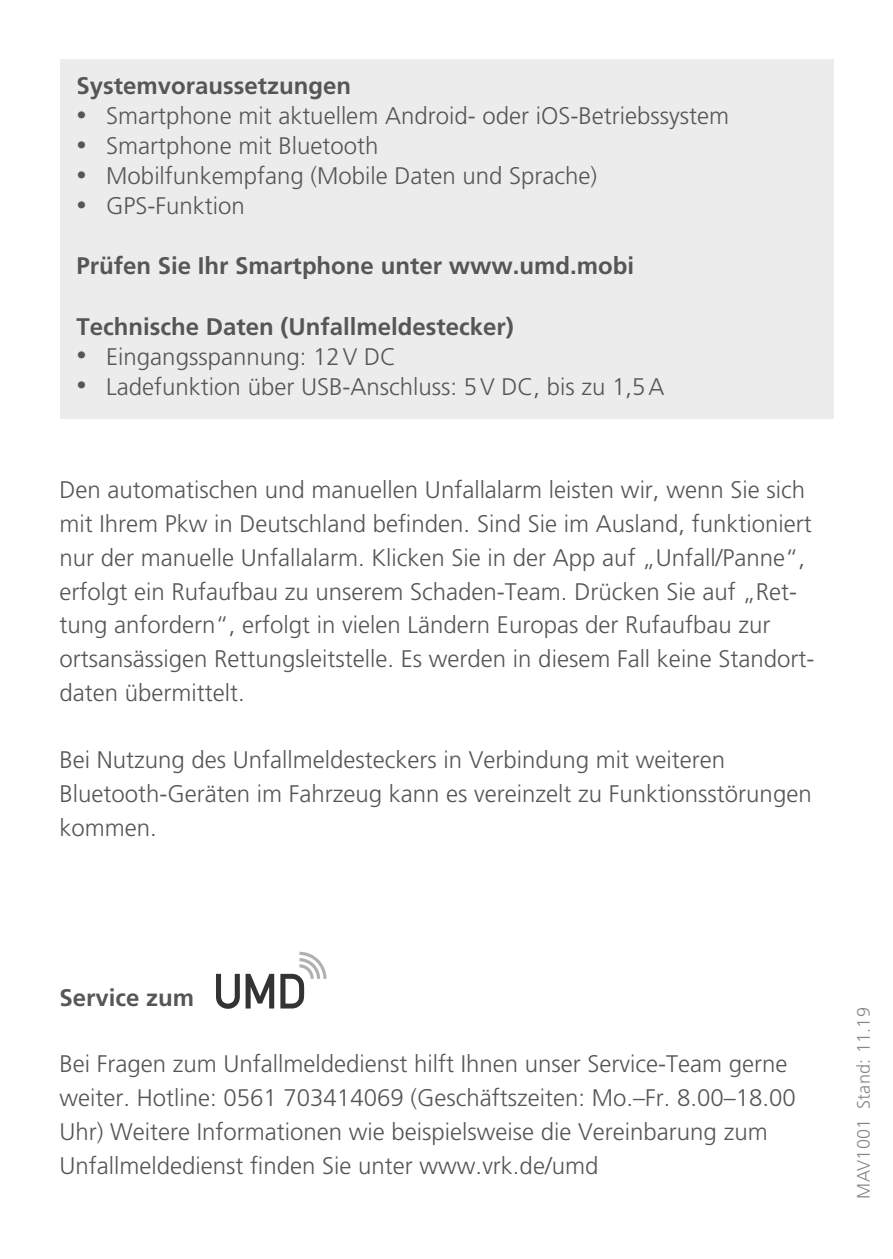
<style>
.page{position:relative;width:893px;height:1259px;background:#fff}
.page>*{position:absolute;margin:0;border:0;box-sizing:border-box;transform-origin:0 0}
.t1{font:300 24px/33.6px "Frutiger LT Std";color:#565656}
.t2{font:700 24px "Frutiger LT Std";color:#565656}
.t3{font:300 18px "Frutiger LT Std";letter-spacing:.015em;color:#878786}
.s1{font-size:20.4px}
</style>
<div class="page">
<div style="left:60px;top:59px;width:773px;height:360px;background:#ececed"></div>
<svg style="left:216px;top:974px;width:24px;height:34px"></svg>
<svg style="left:246px;top:974px;width:28px;height:34px"></svg>
<svg style="left:280px;top:951px;width:47px;height:57px"></svg>
<p class="t2" style="left:77px;top:72px;width:276px">Systemvoraussetzungen</p>
<p class="t1" style="left:77px;top:100px;width:654px"><span class="s1">•</span> Smartphone mit aktuellem Android- oder iOS-Betriebssystem</p>
<p class="t1" style="left:77px;top:130px;width:303px"><span class="s1">•</span> Smartphone mit Bluetooth</p>
<p class="t1" style="left:77px;top:160px;width:522px"><span class="s1">•</span> Mobilfunkempfang (Mobile Daten und Sprache)</p>
<p class="t1" style="left:77px;top:190px;width:170px"><span class="s1">•</span> GPS-Funktion</p>
<p class="t2" style="left:77px;top:252px;width:559px">Prüfen Sie Ihr Smartphone unter www.umd.mobi</p>
<p class="t2" style="left:77px;top:312px;width:439px">Technische Daten (Unfallmeldestecker)</p>
<p class="t1" style="left:77px;top:340px;width:321px"><span class="s1">•</span> Eingangsspannung: 12V DC</p>
<p class="t1" style="left:77px;top:370px;width:589px"><span class="s1">•</span> Ladefunktion über USB-Anschluss: 5V DC, bis zu 1,5A</p>
<p class="t1" style="left:60px;top:474px;width:756px">Den automatischen und manuellen Unfallalarm leisten wir, wenn Sie sich mit Ihrem Pkw in Deutschland befinden. Sind Sie im Ausland, funktioniert nur der manuelle Unfallalarm. Klicken Sie in der App auf „Unfall/Panne“, erfolgt ein Rufaufbau zu unserem Schaden-Team. Drücken Sie auf „Ret&shy;tung anfordern“, erfolgt in vielen Ländern Europas der Rufaufbau zur ortsansässigen Rettungsleitstelle. Es werden in diesem Fall keine Standort&shy;daten übermittelt.</p>
<p class="t1" style="left:60px;top:744px;width:754px">Bei Nutzung des Unfallmeldesteckers in Verbindung mit weiteren<br>Bluetooth-Geräten im Fahrzeug kann es vereinzelt zu Funktionsstörungen kommen.</p>
<p class="t2" style="left:60px;top:983px;width:136px">Service zum</p>
<p class="t1" style="left:60px;top:1047px;width:738px">Bei Fragen zum Unfallmeldedienst hilft Ihnen unser Service-Team gerne weiter. Hotline: 0561 703414069 (Geschäftszeiten: Mo.–Fr. 8.00–18.00<br>Uhr) Weitere Informationen wie beispielsweise die Vereinbarung zum Unfallmeldedienst finden Sie unter www.vrk.de/umd</p>
<p class="t3" style="left:854px;top:1198px;width:193px;rotate:-90deg">MAV1001 Stand: 11.19</p>
</div>
